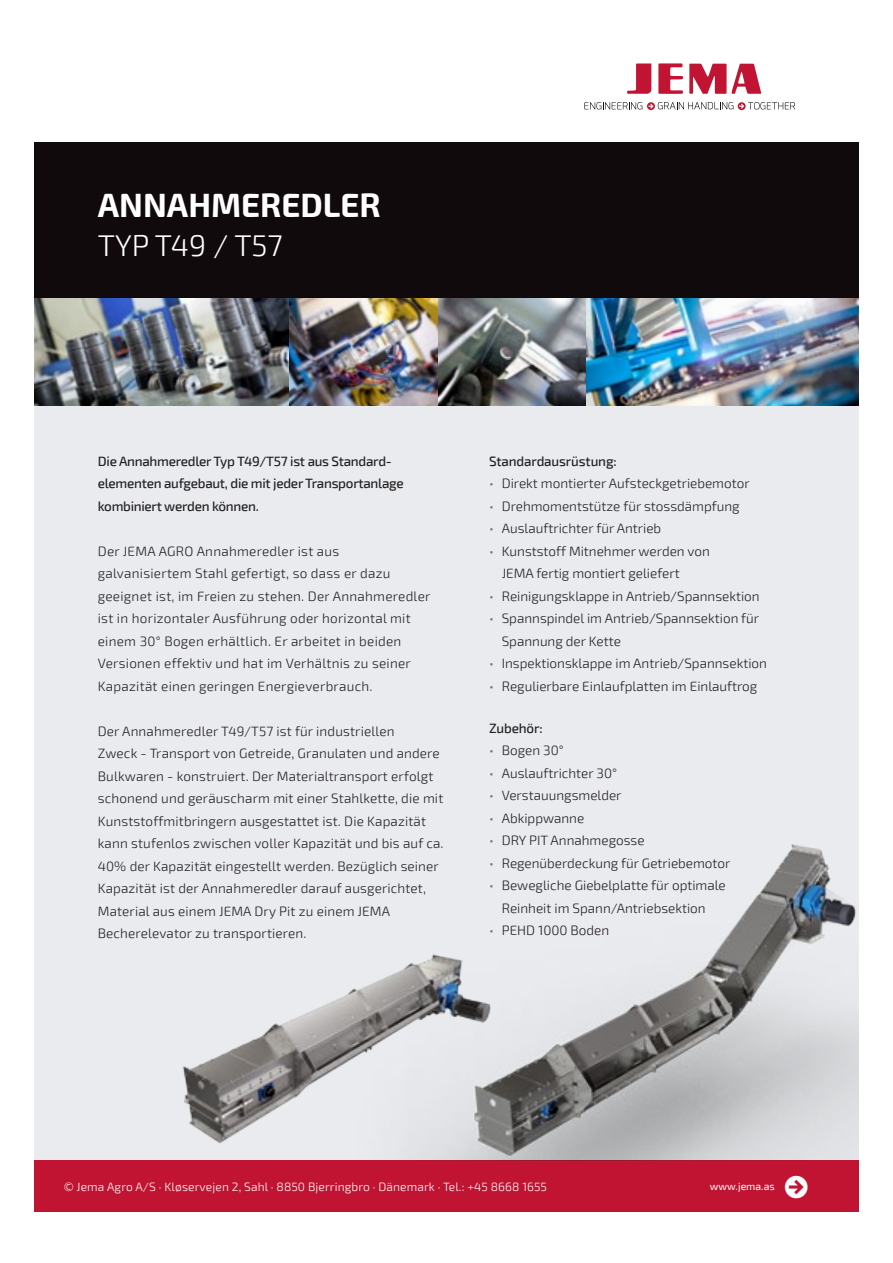
<style>
.page{position:relative;width:893px;height:1263px;background:#fff}
.page>*{position:absolute;margin:0;border:0;box-sizing:border-box;transform-origin:0 0}
.t1{font:700 33px "Exo 2";color:#fff}
.t2{font:700 32.85px "Klavika";color:#fff}
.t3{font:300 30px "Exo 2";color:#fff}
.t4{font:300 13.5px/22.5px "Exo 2";letter-spacing:.01em;color:#231f20}
.t5{font:500 13.5px/22.5px "Exo 2";letter-spacing:-.02em;color:#231f20}
.t6{font:300 12px "Exo 2";letter-spacing:.01em;color:#fff}
.t7{font:10.5px "Exo 2";color:#fff}
.s1{color:#68748a}
</style>
<div class="page">
<div style="left:34px;top:142px;width:825px;height:157px;background:#110a0c"></div>
<div style="left:34px;top:299px;width:825px;height:896px;background:#e9ebee"></div>
<svg style="left:689px;top:64px;width:72px;height:30px"></svg>
<svg style="left:658px;top:63px;width:25px;height:31px"></svg>
<svg style="left:627px;top:63px;width:24px;height:31px"></svg>
<svg style="left:584px;top:102px;width:211px;height:8px"></svg>
<div style="left:34px;top:1161px;width:825px;height:51px;background:#c01432"></div>
<img style="left:34px;top:299px;width:825px;height:106px">
<img style="left:341px;top:844px;width:518px;height:317px">
<img style="left:182px;top:950px;width:312px;height:196px">
<h1 class="t1" style="left:98px;top:186px;width:284px">ANNAHMEREDLER</h1>
<h3 class="t3" style="left:98px;top:228px;width:187px">TYP T49 / T57</h3>
<p class="t5" style="left:98px;top:450px;width:307px">Die Annahmeredler Typ T49/T57 ist aus Standard&shy;elementen aufgebaut, die mit jeder Transportanlage kombiniert werden können.</p>
<p class="t4" style="left:98px;top:540px;width:334px">Der JEMA AGRO Annahmeredler ist aus galvanisiertem Stahl gefertigt, so dass er dazu geeignet ist, im Freien zu stehen. Der Annahmeredler ist in horizontaler Ausführung oder horizontal mit einem 30° Bogen erhältlich. Er arbeitet in beiden Versionen effektiv und hat im Verhältnis zu seiner Kapazität einen geringen Energieverbrauch.</p>
<p class="t4" style="left:98px;top:720px;width:347px">Der Annahmeredler T49/T57 ist für industriellen<br>Zweck - Transport von Getreide, Granulaten und andere Bulkwaren - konstruiert. Der Materialtransport erfolgt schonend und geräuscharm mit einer Stahlkette, die mit Kunststoffmitbringern ausgestattet ist. Die Kapazität kann stufenlos zwischen voller Kapazität und bis auf ca.<br>40% der Kapazität eingestellt werden. Bezüglich seiner Kapazität ist der Annahmeredler darauf ausgerichtet, Material aus einem JEMA Dry Pit zu einem JEMA Becherelevator zu transportieren.</p>
<p class="t5" style="left:489px;top:450px;width:129px">Standardausrüstung:</p>
<p class="t4" style="left:489px;top:472px;width:262px"><span class="s1">•</span> Direkt montierter Aufsteckgetriebemotor</p>
<p class="t4" style="left:489px;top:495px;width:252px"><span class="s1">•</span> Drehmomentstütze für stossdämpfung</p>
<p class="t4" style="left:489px;top:517px;width:174px"><span class="s1">•</span> Auslauftrichter für Antrieb</p>
<p class="t4" style="left:502px;top:540px;width:210px;text-indent:-13px"><span class="s1">•</span> Kunststoff Mitnehmer werden von<br>JEMA fertig montiert geliefert</p>
<p class="t4" style="left:489px;top:585px;width:272px"><span class="s1">•</span> Reinigungsklappe in Antrieb/Spannsektion</p>
<p class="t4" style="left:502px;top:607px;width:259px;text-indent:-13px"><span class="s1">•</span> Spannspindel im Antrieb/Spannsektion für<br>Spannung der Kette</p>
<p class="t4" style="left:489px;top:652px;width:279px"><span class="s1">•</span> Inspektionsklappe im Antrieb/Spannsektion</p>
<p class="t4" style="left:489px;top:675px;width:270px"><span class="s1">•</span> Regulierbare Einlaufplatten im Einlauftrog</p>
<p class="t5" style="left:489px;top:717px;width:55px">Zubehör:</p>
<p class="t4" style="left:489px;top:739px;width:76px"><span class="s1">•</span> Bogen 30°</p>
<p class="t4" style="left:489px;top:762px;width:130px"><span class="s1">•</span> Auslauftrichter 30°</p>
<p class="t4" style="left:489px;top:785px;width:134px"><span class="s1">•</span> Verstauungsmelder</p>
<p class="t4" style="left:489px;top:807px;width:97px"><span class="s1">•</span> Abkippwanne</p>
<p class="t4" style="left:489px;top:830px;width:157px"><span class="s1">•</span> DRY PIT Annahmegosse</p>
<p class="t4" style="left:489px;top:852px;width:243px"><span class="s1">•</span> Regenüberdeckung für Getriebemotor</p>
<p class="t4" style="left:489px;top:875px;width:238px;text-align:center"><span class="s1">•</span> Bewegliche Giebelplatte für optimale<br>Reinheit im Spann/Antriebsektion</p>
<p class="t4" style="left:489px;top:920px;width:122px"><span class="s1">•</span> PEHD 1000 Boden</p>
<p class="t6" style="left:64px;top:1179px;width:485px">© Jema Agro A/S · Kløservejen 2, Sahl · 8850 Bjerringbro · Dänemark · Tel.: +45 8668 1655</p>
<p class="t7" style="left:710px;top:1180px;width:66px">www.jema.as</p>
<h2 class="t2" style="left:784px;top:1163px;width:27px">•</h2>
</div>
